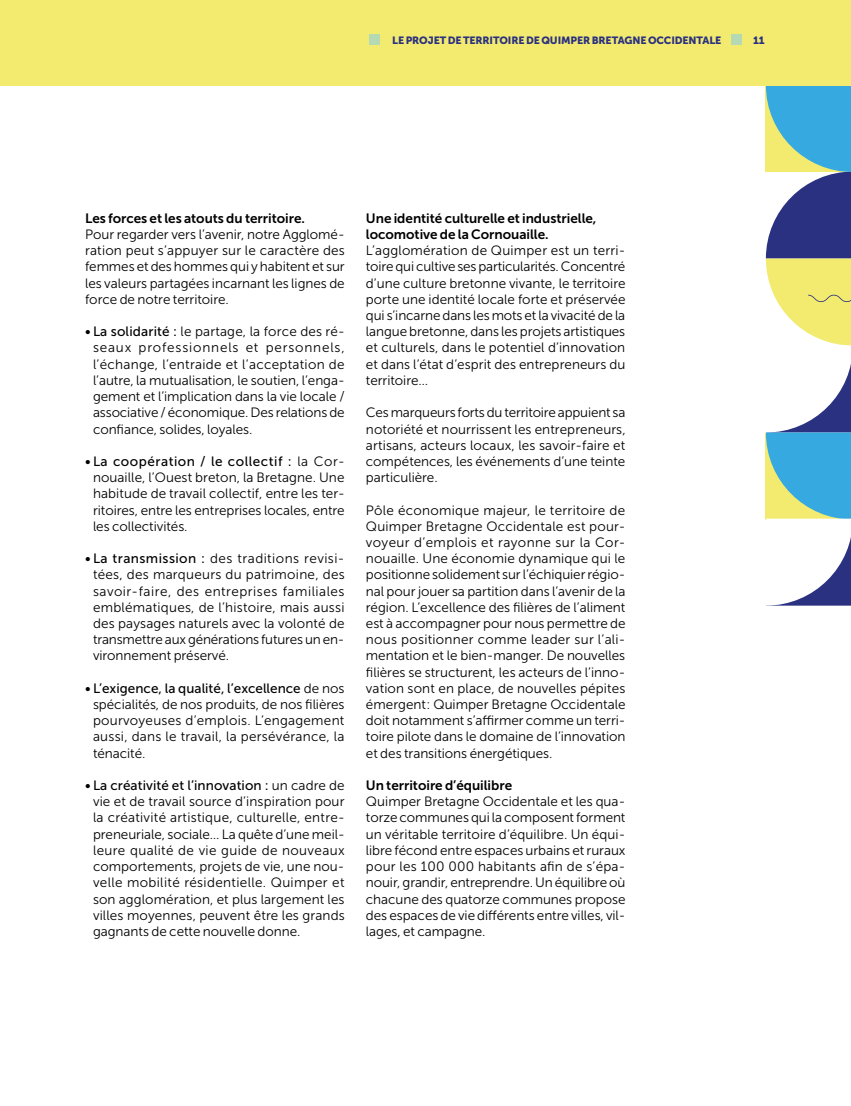
<style>
.page{position:relative;width:851px;height:1106px;background:#fff}
.page>*{position:absolute;margin:0;border:0;box-sizing:border-box;transform-origin:0 0}
.t1{font:13.5px/16.2px "Museo Sans 300";letter-spacing:-.005em;color:#000;text-align:justify}
.t2{font:13.5px/16.2px "Museo Sans 700";color:#000}
.t3{font:13.5px "Museo Sans 500";letter-spacing:.005em;color:#000}
.t4{font:13.5px "Museo Sans 500";letter-spacing:.04em;color:#000}
.t5{font:10.5px "Museo Sans 900";letter-spacing:-.01em;color:#2a3180}
.s1{font-family:"Museo Sans 500"}
.s2{font-family:"Museo Sans 300"}
</style>
<div class="page">
<svg style="left:765px;top:85px;width:85px;height:520px"></svg>
<div style="left:0;top:0;width:850px;height:85px;background:#f3eb6f"></div>
<div style="left:369px;top:34px;width:11px;height:11px;background:#b5d9b3"></div>
<div style="left:731px;top:34px;width:10px;height:11px;background:#b5d9b3"></div>
<p class="t5" style="left:392px;top:34px;width:330px">LE PROJET DE TERRITOIRE DE QUIMPER BRETAGNE OCCIDENTALE</p>
<p class="t5" style="left:753px;top:34px;width:13px">11</p>
<p class="t2" style="left:85px;top:210px;width:221px">Les forces et les atouts du territoire.</p>
<p class="t1" style="left:85px;top:226px;width:261px">Pour regarder vers l’avenir, notre Agglomé&shy;ration peut s’appuyer sur le caractère des femmes et des hommes qui y habitent et sur les valeurs partagées incarnant les lignes de force de notre territoire.</p>
<p class="t1" style="left:93px;top:323px;width:253px;text-indent:-8px"><span class="s1">• La solidarité :</span> le partage, la force des ré&shy;seaux professionnels et personnels, l’échange, l’entraide et l’acceptation de l’autre, la mutualisation, le soutien, l’enga&shy;gement et l’implication dans la vie locale / associative / économique. Des relations de confiance, solides, loyales.</p>
<p class="t4" style="left:85px;top:454px;width:261px">• La coopération / le collectif : <span class="s2">la Cor-</span></p>
<p class="t1" style="left:93px;top:469px;width:253px">nouaille, l’Ouest breton, la Bretagne. Une habitude de travail collectif, entre les ter&shy;ritoires, entre les entreprises locales, entre les collectivités.</p>
<p class="t1" style="left:93px;top:550px;width:253px;text-indent:-8px"><span class="s1">• La transmission :</span> des traditions revisi&shy;tées, des marqueurs du patrimoine, des savoir-faire, des entreprises familiales emblématiques, de l’histoire, mais aussi des paysages naturels avec la volonté de transmettre aux générations futures un en&shy;vironnement préservé.</p>
<p class="t3" style="left:85px;top:680px;width:261px">• L’exigence, la qualité, l’excellence <span class="s2">de nos</span></p>
<p class="t1" style="left:93px;top:696px;width:253px">spécialités, de nos produits, de nos filières pourvoyeuses d’emplois. L’engagement aussi, dans le travail, la persévérance, la ténacité.</p>
<p class="t3" style="left:85px;top:778px;width:261px">• La créativité et l’innovation : <span class="s2">un cadre de</span></p>
<p class="t1" style="left:93px;top:793px;width:253px">vie et de travail source d’inspiration pour la créativité artistique, culturelle, entre&shy;preneuriale, sociale… La quête d’une meil&shy;leure qualité de vie guide de nouveaux comportements, projets de vie, une nou&shy;velle mobilité résidentielle. Quimper et son agglomération, et plus largement les villes moyennes, peuvent être les grands gagnants de cette nouvelle donne.</p>
<p class="t2" style="left:366px;top:210px;width:232px">Une identité culturelle et industrielle, locomotive de la Cornouaille.</p>
<p class="t1" style="left:366px;top:242px;width:261px">L’agglomération de Quimper est un terri&shy;toire qui cultive ses particularités. Concentré d’une culture bretonne vivante, le territoire porte une identité locale forte et préservée qui s’incarne dans les mots et la vivacité de la langue bretonne, dans les projets artistiques et culturels, dans le potentiel d’innovation et dans l’état d’esprit des entrepreneurs du territoire…</p>
<p class="t1" style="left:366px;top:404px;width:261px">Ces marqueurs forts du territoire appuient sa notoriété et nourrissent les entrepreneurs, artisans, acteurs locaux, les savoir-faire et compétences, les événements d’une teinte particulière.</p>
<p class="t1" style="left:366px;top:502px;width:261px">Pôle économique majeur, le territoire de Quimper Bretagne Occidentale est pour&shy;voyeur d’emplois et rayonne sur la Cor&shy;nouaille. Une économie dynamique qui le positionne solidement sur l’échiquier régio&shy;nal pour jouer sa partition dans l’avenir de la région. L’excellence des filières de l’aliment est à accompagner pour nous permettre de nous positionner comme leader sur l’ali&shy;mentation et le bien-manger. De nouvelles filières se structurent, les acteurs de l’inno&shy;vation sont en place, de nouvelles pépites émergent : Quimper Bretagne Occidentale doit notamment s’affirmer comme un terri&shy;toire pilote dans le domaine de l’innovation et des transitions énergétiques.</p>
<p class="t2" style="left:366px;top:777px;width:148px">Un territoire d’équilibre</p>
<p class="t1" style="left:366px;top:793px;width:261px">Quimper Bretagne Occidentale et les qua&shy;torze communes qui la composent forment un véritable territoire d’équilibre. Un équi&shy;libre fécond entre espaces urbains et ruraux pour les 100 000 habitants afin de s’épa&shy;nouir, grandir, entreprendre. Un équilibre où chacune des quatorze communes propose des espaces de vie différents entre villes, vil&shy;lages, et campagne.</p>
</div>
